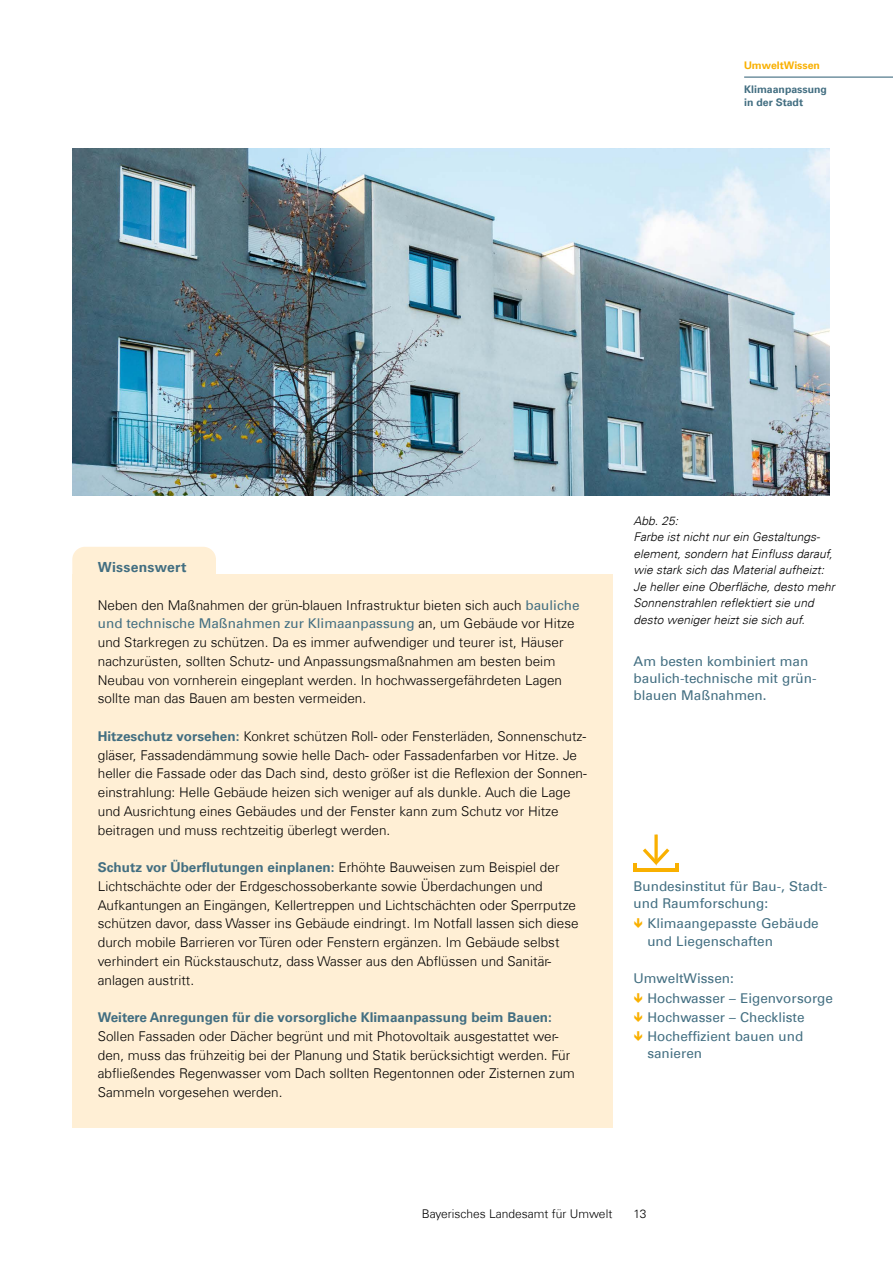
<style>
.page{position:relative;width:893px;height:1263px;background:#fff}
.page>*{position:absolute;margin:0;border:0;box-sizing:border-box;transform-origin:0 0}
.Head_4_UW{font:700 13.95px "Univers Com 65";letter-spacing:.02em;color:#426e81}
.Box_Fließ_Thema{font:300 13.5px/18.8px "Univers Com 45";color:#000}
.Marginalien_Thema{font:13.5px/17.2px "Univers Com 55 Roman";color:#426e81}
.Bildunterschrift_Umw{font:italic 300 12px/16.5px "Univers Com 45";color:#000}
.t1{font:300 12px "Univers Com 45";color:#000}
.t2{font:700 10.5px/12.8px "Univers Com 65";color:#426e81}
.t3{font:700 10.5px "Univers Com 65";color:#f9b000}
.s1{font-family:"Univers Com 55 Roman";font-weight:400;color:#426e81}
.s2{font-family:"Univers Com 65";font-weight:700;color:#426e81}
</style>
<div class="page">
<div style="left:72px;top:547px;width:144px;height:27px;background:#ffefd5"></div>
<div style="left:72px;top:574px;width:540px;height:554px;background:#ffefd5"></div>
<hr style="left:744px;top:77px;width:149px;height:1px;background:#426e81">
<img style="left:72px;top:148px;width:757px;height:347px">
<hr style="left:634px;top:869px;width:45px;height:3px;background:#f9b000">
<svg style="left:634px;top:864px;width:3px;height:5px"></svg>
<svg style="left:675px;top:864px;width:4px;height:5px"></svg>
<svg style="left:654px;top:834px;width:4px;height:14px"></svg>
<svg style="left:643px;top:848px;width:26px;height:17px"></svg>
<p class="t3" style="left:744px;top:59px;width:77px">UmweltWissen</p>
<p class="t2" style="left:744px;top:83px;width:84px">Klimaanpassung in der Stadt</p>
<p class="Head_4_UW" style="left:98px;top:559px;width:90px">Wissenswert</p>
<p class="Box_Fließ_Thema" style="left:98px;top:595px;width:483px">Neben den Maßnahmen der grün-blauen Infrastruktur bieten sich auch <span class="s1">bauliche und technische Maßnahmen zur Klimaanpassung</span> an, um Gebäude vor Hitze und Starkregen zu schützen. Da es immer aufwendiger und teurer ist, Häuser nachzurüsten, sollten Schutz- und Anpassungsmaßnahmen am besten beim Neubau von vornherein eingeplant werden. In hochwassergefährdeten Lagen sollte man das Bauen am besten vermeiden.</p>
<p class="Box_Fließ_Thema" style="left:98px;top:727px;width:490px"><span class="s2">Hitzeschutz vorsehen:</span> Konkret schützen Roll- oder Fensterläden, Sonnenschutz&shy;gläser, Fassadendämmung sowie helle Dach- oder Fassadenfarben vor Hitze. Je heller die Fassade oder das Dach sind, desto größer ist die Reflexion der Sonnen&shy;einstrahlung: Helle Gebäude heizen sich weniger auf als dunkle. Auch die Lage und Ausrichtung eines Gebäudes und der Fenster kann zum Schutz vor Hitze beitragen und muss rechtzeitig überlegt werden.</p>
<p class="Box_Fließ_Thema" style="left:98px;top:858px;width:482px"><span class="s2">Schutz vor Überflutungen einplanen:</span> Erhöhte Bauweisen zum Beispiel der Lichtschächte oder der Erdgeschossoberkante sowie Überdachungen und Aufkantungen an Eingängen, Kellertreppen und Lichtschächten oder Sperrputze schützen davor, dass Wasser ins Gebäude eindringt. Im Notfall lassen sich diese durch mobile Barrieren vor Türen oder Fenstern ergänzen. Im Gebäude selbst verhindert ein Rückstauschutz, dass Wasser aus den Abflüssen und Sanitär&shy;anlagen austritt.</p>
<p class="Box_Fließ_Thema" style="left:98px;top:1008px;width:479px"><span class="s2">Weitere Anregungen für die vorsorgliche Klimaanpassung beim Bauen:<br></span>Sollen Fassaden oder Dächer begrünt und mit Photovoltaik ausgestattet wer&shy;den, muss das frühzeitig bei der Planung und Statik berücksichtigt werden. Für abfließendes Regenwasser vom Dach sollten Regentonnen oder Zisternen zum Sammeln vorgesehen werden.</p>
<p class="Bildunterschrift_Umw" style="left:634px;top:512px;width:203px">Abb. 25:<br>Farbe ist nicht nur ein Gestaltungs&shy;element, sondern hat Einfluss darauf, wie stark sich das Material aufheizt:<br>Je heller eine Oberfläche, desto mehr<br>Sonnenstrahlen reflektiert sie und desto weniger heizt sie sich auf.</p>
<p class="Marginalien_Thema" style="left:634px;top:652px;width:185px">Am besten kombiniert man baulich-technische mit grün&shy;blauen Maßnahmen.</p>
<p class="Marginalien_Thema" style="left:634px;top:877px;width:195px">Bundesinstitut für Bau-, Stadt&shy;und Raumforschung:</p>
<p class="Marginalien_Thema" style="left:647px;top:915px;width:173px">Klimaangepasste Gebäude und Liegenschaften</p>
<p class="Marginalien_Thema" style="left:634px;top:970px;width:102px">UmweltWissen:</p>
<p class="Marginalien_Thema" style="left:647px;top:990px;width:187px">Hochwasser – Eigenvorsorge</p>
<p class="Marginalien_Thema" style="left:647px;top:1009px;width:159px">Hochwasser – Checkliste</p>
<p class="Marginalien_Thema" style="left:647px;top:1027px;width:158px">Hocheffizient bauen und sanieren</p>
<p class="t1" style="left:422px;top:1207px;width:192px">Bayerisches Landesamt für Umwelt</p>
<p class="t1" style="left:634px;top:1207px;width:14px">13</p>
</div>
